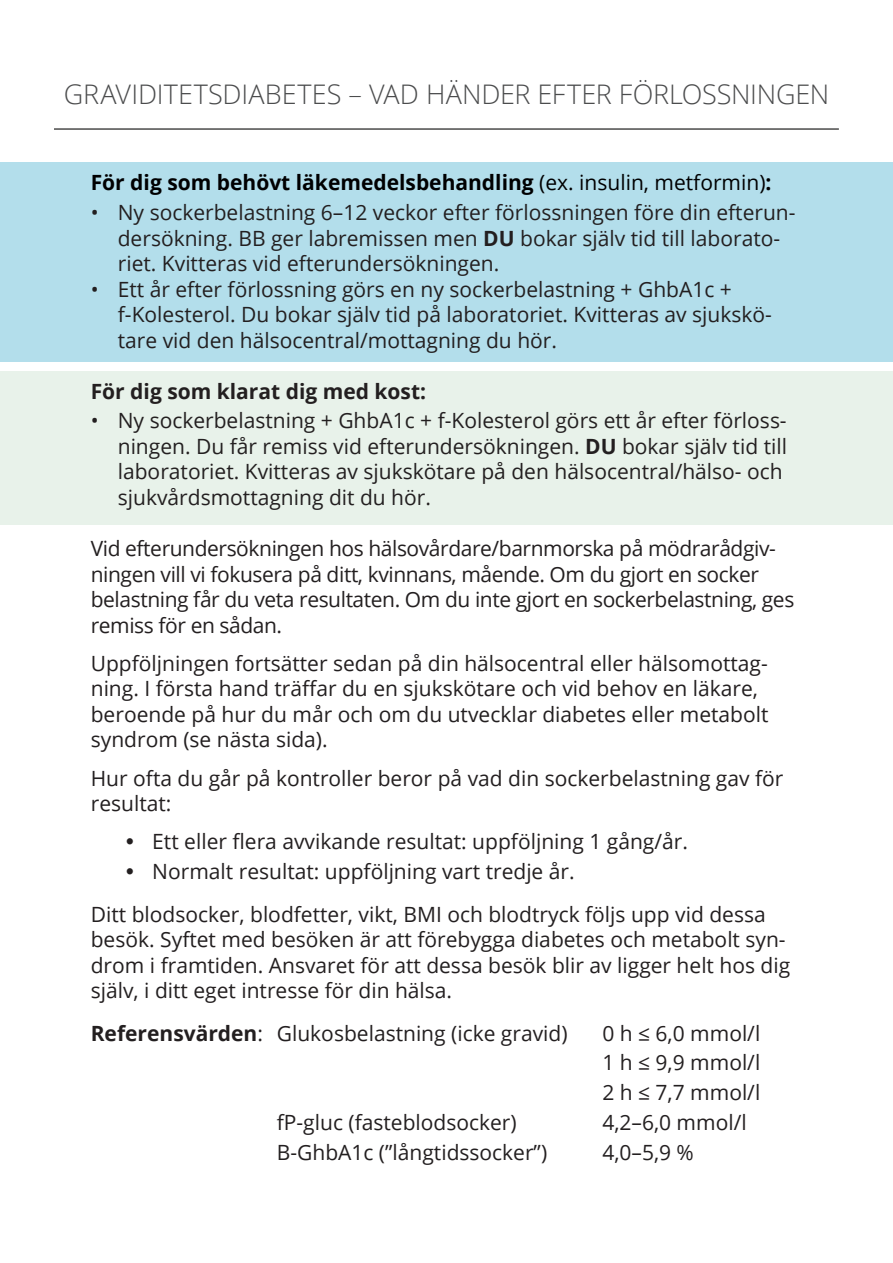
<style>
.page{position:relative;width:893px;height:1263px;background:#fff}
.page>*{position:absolute;margin:0;border:0;box-sizing:border-box;transform-origin:0 0}
.t1{font:300 27px "Open Sans";letter-spacing:-.005em;color:#4b4c4d}
.Brödtext{font:21px/25.5px "Open Sans";color:#231f20}
.Brödtext-2{font:21px/25.5px "Open Sans";letter-spacing:-.02em;color:#231f20}
.Mellanrubrik_2{font:700 21px "Open Sans";color:#000001}
.Brödtext-3{font:700 21px "Open Sans";color:#231f20}
.s1{font-weight:400}
.s2{font-weight:700}
</style>
<div class="page">
<hr style="left:54px;top:128px;width:785px;height:2px;background:#4b4b4a">
<div style="left:0;top:371px;width:893px;height:153px;background:#e8f2ea"></div>
<div style="left:0;top:162px;width:893px;height:199px;background:#b3deeb"></div>
<p class="t1" style="left:64px;top:75px;width:767px">GRAVIDITETSDIABETES – VAD HÄNDER EFTER FÖRLOSSNINGEN</p>
<p class="Mellanrubrik_2" style="left:91px;top:168px;width:682px">För dig som behövt läkemedelsbehandling <span class="s1">(ex. insulin, metformin)</span>:</p>
<p class="Brödtext" style="left:118px;top:199px;width:679px;text-indent:-27px">• Ny sockerbelastning 6–12 veckor efter förlossningen före din efterun&shy;dersökning. BB ger labremissen men <span class="s2">DU</span> bokar själv tid till laborato&shy;riet. Kvitteras vid efterundersökningen.</p>
<p class="Brödtext" style="left:118px;top:276px;width:656px;text-indent:-27px">• Ett år efter förlossning görs en ny sockerbelastning + GhbA1c + f-Kolesterol. Du bokar själv tid på laboratoriet. Kvitteras av sjukskö&shy;tare vid den hälsocentral/mottagning du hör.</p>
<p class="Brödtext-3" style="left:91px;top:376px;width:337px">För dig som klarat dig med kost:</p>
<p class="Brödtext" style="left:118px;top:408px;width:671px;text-indent:-27px">• Ny sockerbelastning + GhbA1c + f-Kolesterol görs ett år efter förloss&shy;ningen. Du får remiss vid efterundersökningen. <span class="s2">DU</span> bokar själv tid till laboratoriet. Kvitteras av sjukskötare på den hälsocentral/hälso- och sjukvårdsmottagning dit du hör.</p>
<p class="Brödtext-2" style="left:91px;top:535px;width:705px">Vid efterundersökningen hos hälsovårdare/barnmorska på mödrarådgiv&shy;ningen vill vi fokusera på ditt, kvinnans, mående. Om du gjort en socker belastning får du veta resultaten. Om du inte gjort en sockerbelastning, ges remiss för en sådan.</p>
<p class="Brödtext" style="left:91px;top:650px;width:679px">Uppföljningen fortsätter sedan på din hälsocentral eller hälsomottag&shy;ning. I första hand träffar du en sjukskötare och vid behov en läkare, beroende på hur du mår och om du utvecklar diabetes eller metabolt syndrom (se nästa sida).</p>
<p class="Brödtext" style="left:91px;top:765px;width:694px">Hur ofta du går på kontroller beror på vad din sockerbelastning gav för resultat:</p>
<p class="Brödtext" style="left:152px;top:828px;width:537px">Ett eller flera avvikande resultat: uppföljning 1 gång/år.</p>
<p class="Brödtext" style="left:152px;top:858px;width:424px">Normalt resultat: uppföljning vart tredje år.</p>
<p class="Brödtext" style="left:91px;top:901px;width:701px">Ditt blodsocker, blodfetter, vikt, BMI och blodtryck följs upp vid dessa besök. Syftet med besöken är att förebygga diabetes och metabolt syn&shy;drom i framtiden. Ansvaret för att dessa besök blir av ligger helt hos dig själv, i ditt eget intresse för din hälsa.</p>
<p class="Brödtext" style="left:91px;top:1020px;width:478px"><span class="s2">Referensvärden</span>: Glukosbelastning (icke gravid)</p>
<p class="Brödtext" style="left:602px;top:1020px;width:160px">0 h ≤ 6,0 mmol/l</p>
<p class="Brödtext" style="left:602px;top:1049px;width:160px">1 h ≤ 9,9 mmol/l</p>
<p class="Brödtext" style="left:602px;top:1079px;width:160px">2 h ≤ 7,7 mmol/l</p>
<p class="Brödtext" style="left:277px;top:1109px;width:241px">fP-gluc (fasteblodsocker)</p>
<p class="Brödtext" style="left:602px;top:1109px;width:146px">4,2–6,0 mmol/l</p>
<p class="Brödtext" style="left:277px;top:1139px;width:272px">B-GhbA1c (”långtidssocker”)</p>
<p class="Brödtext" style="left:602px;top:1139px;width:93px">4,0–5,9 %</p>
</div>
